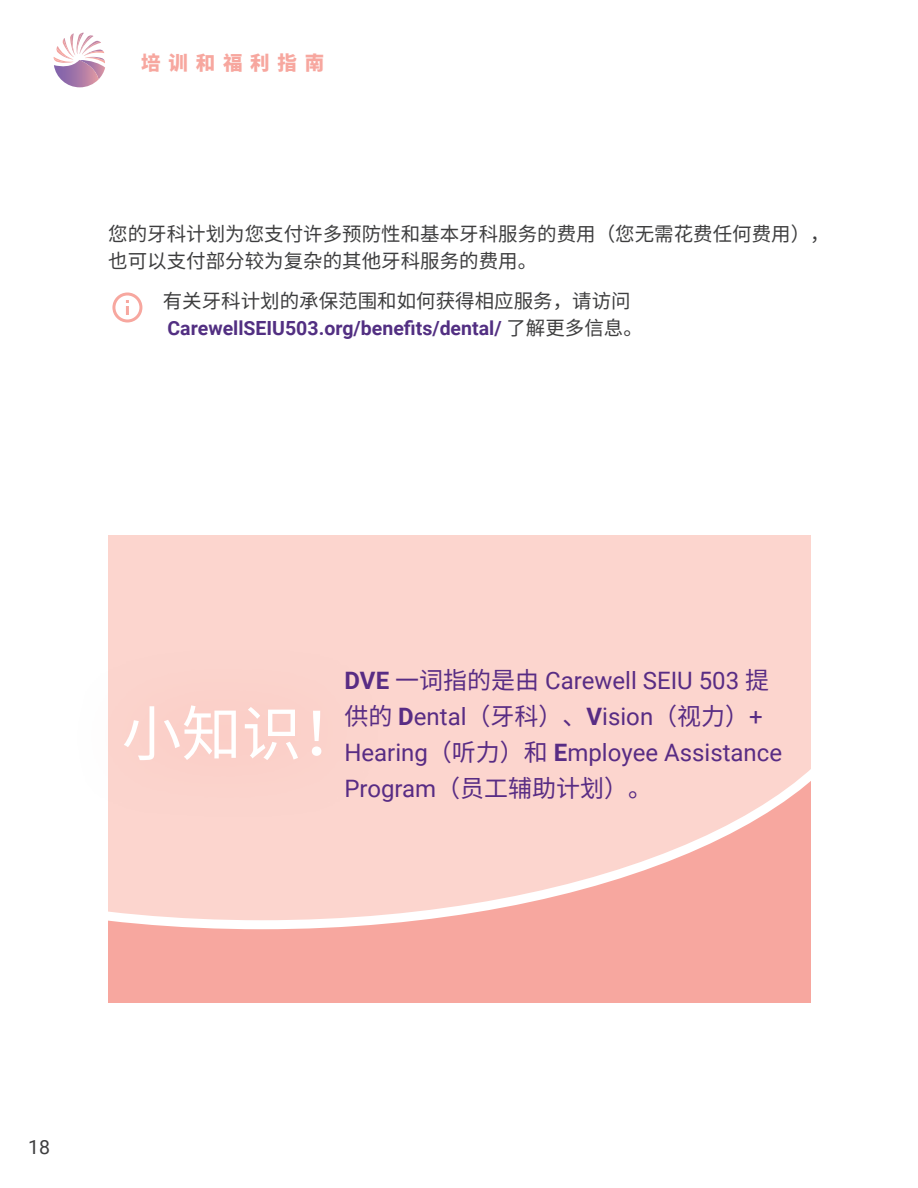
<style>
.page{position:relative;width:918px;height:1188px;background:#fff}
.page>*{position:absolute;margin:0;border:0;box-sizing:border-box;transform-origin:0 0}
.Buffalo_Big{font:60px "Noto Sans CJ Ksc";color:#fff}
._16pt_Purple_Large_B{font:24px/36px "Roboto";color:#582c84}
.Body_13pt{font:700 19.5px/27px "Roboto";color:#522f82}
.Body_13pt-2{font:19.5px/27px "Noto Sans CJ Ksc";color:#3e3e3f}
.t1{font:900 19.5px "Noto Sans CJ Ksc";letter-spacing:.4em;color:#f7a79f}
.t2{font:19.5px "Roboto";color:#3e3e3f}
.s1{font-family:"Noto Sans CJ Ksc";font-weight:400;color:#3e3e3f}
.s2{font-weight:700}
.s3{font-family:"Noto Sans CJ Ksc"}
</style>
<div class="page">
<svg style="left:53px;top:33px;width:52px;height:55px"></svg>
<div style="left:108px;top:536px;width:703px;height:467px;background:#f7a79f"></div>
<svg style="left:108px;top:536px;width:703px;height:393px;background:#fbd1ca"></svg>
<div style="left:66px;top:643px;width:320px;height:180px;background:#f7a79f;opacity:.75"></div>
<svg style="left:112px;top:292px;width:30px;height:30px"></svg>
<p class="t1" style="left:141px;top:51px;width:185px">培训和福利指南</p>
<p class="Body_13pt-2" style="left:108px;top:220px;width:723px">您的牙科计划为您支付许多预防性和基本牙科服务的费用（您无需花费任何费用），也可以支付部分较为复杂的其他牙科服务的费用。</p>
<p class="Body_13pt" style="left:163px;top:287px;width:482px"><span class="s1">有关牙科计划的承保范围和如何获得相应服务，请访问<br></span>CarewellSEIU503.org/benefits/dental/ <span class="s1">了解更多信息。</span></p>
<p class="Buffalo_Big" style="left:122px;top:700px;width:241px">小知识！</p>
<p class="_16pt_Purple_Large_B" style="left:344px;top:661px;width:439px"><span class="s2">DVE</span> <span class="s3">一词指的是由</span> Carewell SEIU 503 <span class="s3">提供的</span> <span class="s2">D</span>ental<span class="s3">（牙科）、</span><span class="s2">V</span>ision<span class="s3">（视力）</span>+<br>Hearing<span class="s3">（听力）和</span> <span class="s2">E</span>mployee Assistance<br>Program<span class="s3">（员工辅助计划）。</span></p>
<p class="t2" style="left:28px;top:1133px;width:23px">18</p>
</div>
